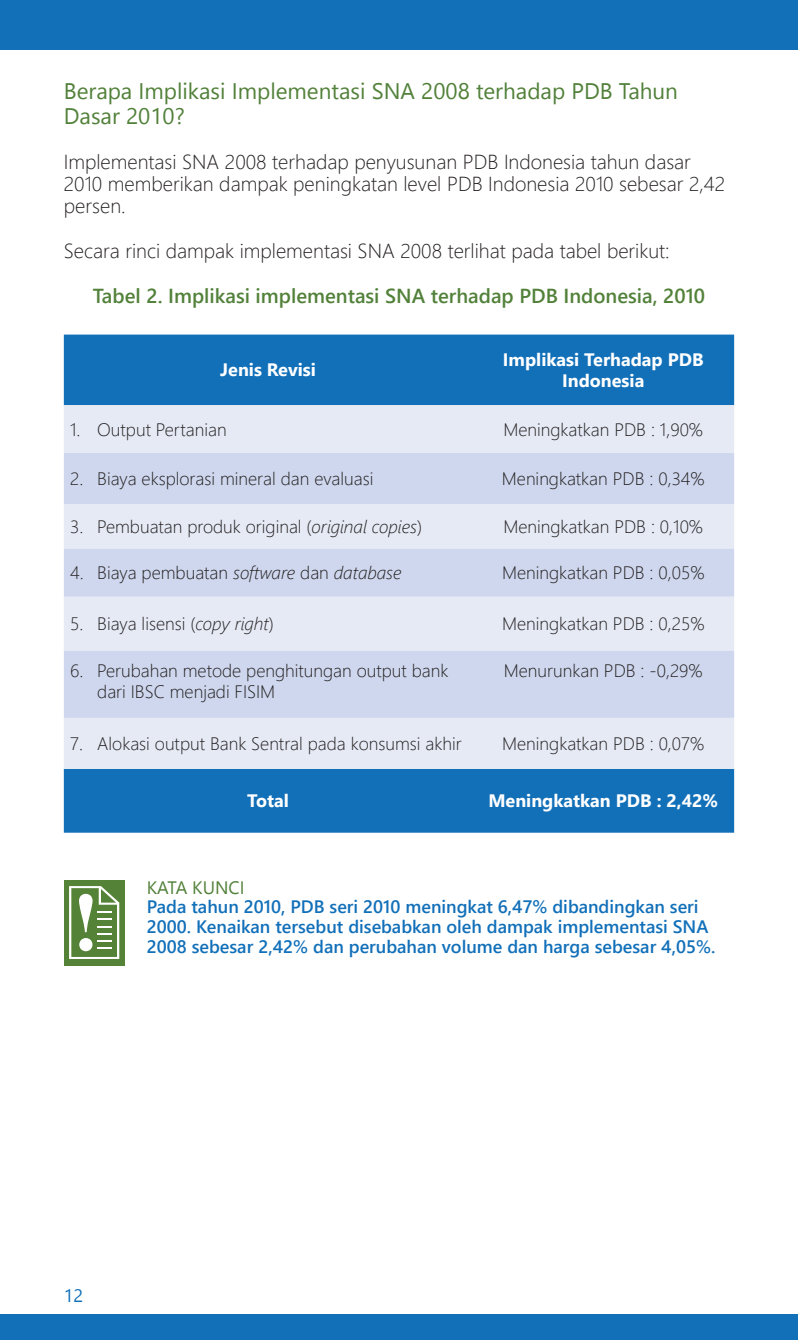
<style>
.page{position:relative;width:798px;height:1340px;background:#fff}
.page>*{position:absolute;margin:0;border:0;box-sizing:border-box;transform-origin:0 0}
.t1{font:700 83.02px "Times New Roman";color:#fff}
.t2{font:22.5px/24.8px "Segoe UI";color:#52813a}
.t3{font:300 20.25px/22.3px "Segoe UI";color:#231f20}
.t4{font:600 20.25px "Segoe UI";color:#52813a}
.t5{font:300 18px/21.6px "Segoe UI";color:#231f20}
.t6{font:600 18px/19.8px "Segoe UI";color:#1270b9}
.t7{font:700 18px/21.6px "Segoe UI";color:#fff;text-align:center}
.t8{font:18px "Segoe UI";color:#52813a}
.t9{font:18px "Segoe UI";color:#1270b9}
.s1{font-style:italic}
</style>
<div class="page">
<div style="left:0;top:0;width:797px;height:49px;background:#1270b9"></div>
<svg style="left:797px;top:1314px;width:1px;height:25px"></svg>
<div style="left:0;top:1314px;width:797px;height:25px;background:#1270b9"></div>
<div style="left:64px;top:334px;width:669px;height:498px;background:#1270b9"></div>
<div style="left:64px;top:405px;width:669px;height:364px;background:#e5eaf5"></div>
<svg style="left:64px;top:453px;width:669px;height:265px;fill:#ced7ed"></svg>
<div style="left:64px;top:880px;width:60px;height:85px;background:#548236"></div>
<svg style="left:69px;top:886px;width:50px;height:73px"></svg>
<p class="t2" style="left:64px;top:79px;width:615px">Berapa Implikasi Implementasi SNA 2008 terhadap PDB Tahun<br>Dasar 2010?</p>
<p class="t3" style="left:64px;top:150px;width:662px">Implementasi SNA 2008 terhadap penyusunan PDB Indonesia tahun dasar<br>2010 memberikan dampak peningkatan level PDB Indonesia 2010 sebesar 2,42 persen.</p>
<p class="t3" style="left:64px;top:239px;width:607px">Secara rinci dampak implementasi SNA 2008 terlihat pada tabel berikut:</p>
<p class="t4" style="left:93px;top:279px;width:613px">Tabel 2. Implikasi implementasi SNA terhadap PDB Indonesia, 2010</p>
<p class="t7" style="left:220px;top:359px;width:97px">Jenis Revisi</p>
<p class="t7" style="left:502px;top:348px;width:202px">Implikasi Terhadap PDB<br>Indonesia</p>
<p class="t5" style="left:70px;top:417px;width:158px">1. Output Pertanian</p>
<p class="t5" style="left:503px;top:417px;width:201px">Meningkatkan PDB : 1,90%</p>
<p class="t5" style="left:70px;top:467px;width:304px">2. Biaya eksplorasi mineral dan evaluasi</p>
<p class="t5" style="left:501px;top:467px;width:204px">Meningkatkan PDB : 0,34%</p>
<p class="t5" style="left:70px;top:515px;width:353px">3. Pembuatan produk original (<span class="s1">original copies</span>)</p>
<p class="t5" style="left:503px;top:515px;width:201px">Meningkatkan PDB : 0,10%</p>
<p class="t5" style="left:70px;top:561px;width:333px">4. Biaya pembuatan <span class="s1">software</span> dan <span class="s1">database</span></p>
<p class="t5" style="left:502px;top:561px;width:204px">Meningkatkan PDB : 0,05%</p>
<p class="t5" style="left:70px;top:612px;width:205px">5. Biaya lisensi (<span class="s1">copy right</span>)</p>
<p class="t5" style="left:502px;top:612px;width:204px">Meningkatkan PDB : 0,25%</p>
<p class="t5" style="left:97px;top:658px;width:352px;text-indent:-27px">6. Perubahan metode penghitungan output bank dari IBSC menjadi FISIM</p>
<p class="t5" style="left:503px;top:658px;width:200px">Menurunkan PDB : -0,29%</p>
<p class="t5" style="left:70px;top:732px;width:393px">7. Alokasi output Bank Sentral pada konsumsi akhir</p>
<p class="t5" style="left:502px;top:732px;width:203px">Meningkatkan PDB : 0,07%</p>
<p class="t7" style="left:247px;top:790px;width:43px">Total</p>
<p class="t7" style="left:488px;top:790px;width:231px">Meningkatkan PDB : 2,42%</p>
<p class="t1" style="left:72px;top:862px;width:29px">!</p>
<p class="t8" style="left:147px;top:872px;width:99px">KATA KUNCI</p>
<p class="t6" style="left:147px;top:897px;width:563px">Pada tahun 2010, PDB seri 2010 meningkat 6,47% dibandingkan seri<br>2000. Kenaikan tersebut disebabkan oleh dampak implementasi SNA</p>
<p class="t6" style="left:147px;top:936px;width:570px">2008 sebesar 2,42% dan perubahan volume dan harga sebesar 4,05%.</p>
<p class="t9" style="left:64px;top:1281px;width:21px">12</p>
</div>
